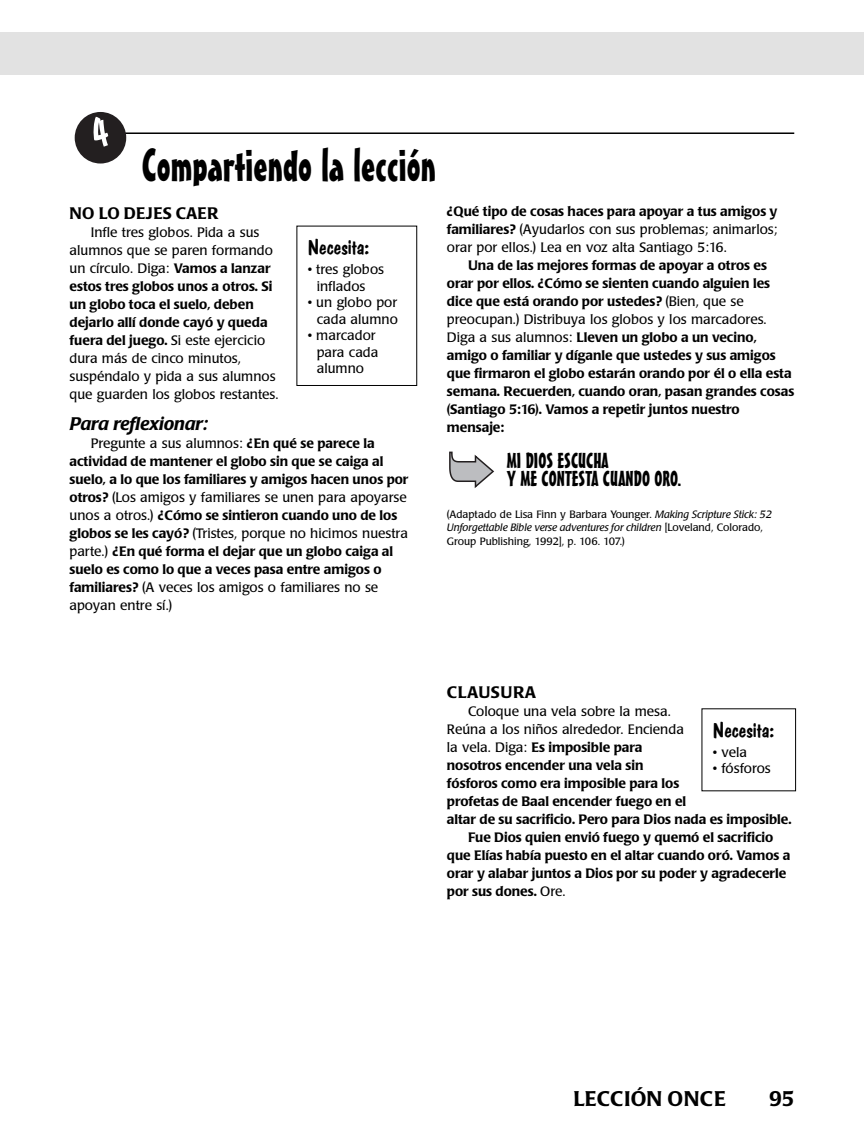
<style>
.page{position:relative;width:864px;height:1148px;background:#fff}
.page>*{position:absolute;margin:0;border:0;box-sizing:border-box;transform-origin:0 0}
.t1{font:45px "Mister Earl BT";color:#000}
.t2{font:21px/18px "Mister Earl BT";color:#000}
.t3{font:21px "Dom Casual D";color:#000;scale:1.05 1}
.t4{font:500 21px "Poppl Laudatio";letter-spacing:.01em;color:#000}
.t5{font:italic 500 18px "Poppl Laudatio";color:#000}
.t6{font:500 16.5px "Poppl Laudatio";color:#000}
.t7{font:500 16.5px "Poppl Laudatio";letter-spacing:.02em;color:#000}
.t8{font:500 13.5px/18px "Poppl Laudatio";color:#000}
.t9{font:13.5px/18px "Poppl Laudatio";color:#000}
.t10{font:10.5px/13.5px "Poppl Laudatio";color:#000}
.s1{font-weight:500}
.s2{font-weight:400}
.s3{font-style:italic}
</style>
<div class="page">
<hr style="left:124px;top:132px;width:670px;height:2px;background:#000">
<div style="left:0;top:32px;width:864px;height:42px;background:#e2e2e2"></div>
<svg style="left:449px;top:451px;width:45px;height:37px"></svg>
<svg style="left:75px;top:112px;width:51px;height:51px"></svg>
<h1 class="t1" style="left:142px;top:148px;width:296px">Compartiendo la lección</h1>
<p class="t6" style="left:70px;top:207px;width:150px">NO LO DEJES CAER</p>
<p class="t9" style="left:70px;top:225px;width:211px;text-indent:21px">Infle tres globos. Pida a sus alumnos que se paren formando un círculo. Diga: <span class="s1">Vamos a lanzar estos tres globos unos a otros. Si un globo toca el suelo, deben dejarlo allí donde cayó y queda fuera del juego.</span> Si este ejercicio dura más de cinco minutos, suspéndalo y pida a sus alumnos que guarden los globos restantes.</p>
<h3 class="t5" style="left:70px;top:417px;width:140px">Para reflexionar:</h3>
<p class="t8" style="left:70px;top:436px;width:341px;text-indent:21px"><span class="s2">Pregunte a sus alumnos:</span> ¿En qué se parece la actividad de mantener el globo sin que se caiga al suelo, a lo que los familiares y amigos hacen unos por otros? <span class="s2">(Los amigos y familiares se unen para apoyarse unos a otros.)</span> ¿Cómo se sintieron cuando uno de los globos se les cayó? <span class="s2">(Tristes, porque no hicimos nuestra parte.)</span> ¿En qué forma el dejar que un globo caiga al suelo es como lo que a veces pasa entre amigos o familiares? <span class="s2">(A veces los amigos o familiares no se apoyan entre sí.)</span></p>
<h2 class="t3" style="left:308px;top:235px;width:60px">Necesita:</h2>
<p class="t9" style="left:317px;top:262px;width:69px;line-height:16.5px;text-indent:-9px">• tres globos inflados</p>
<p class="t9" style="left:308px;top:295px;width:92px;line-height:16.5px;text-align:right">• un globo por cada alumno</p>
<p class="t9" style="left:317px;top:328px;width:63px;line-height:16.5px;text-indent:-9px">• marcador para cada alumno</p>
<p class="t9" style="left:447px;top:203px;width:332px;text-align:justify"><span class="s1">¿Qué tipo de cosas haces para apoyar a tus amigos y familiares?</span> (Ayudarlos con sus problemas; animarlos; orar por ellos.) Lea en voz alta Santiago 5:16.</p>
<p class="t8" style="left:447px;top:257px;width:349px;text-indent:21px">Una de las mejores formas de apoyar a otros es orar por ellos. ¿Cómo se sienten cuando alguien les dice que está orando por ustedes? <span class="s2">(Bien, que se preocupan.) Distribuya los globos y los marcadores.<br>Diga a sus alumnos:</span> Lleven un globo a un vecino, amigo o familiar y díganle que ustedes y sus amigos que firmaron el globo estarán orando por él o ella esta semana. Recuerden, cuando oran, pasan grandes cosas (Santiago 5:16). Vamos a repetir juntos nuestro mensaje:</p>
<h2 class="t2" style="left:507px;top:452px;width:176px">MI DIOS ESCUCHA<br>Y ME CONTESTA CUANDO ORO.</h2>
<p class="t10" style="left:447px;top:508px;width:326px">(Adaptado de Lisa Finn y Barbara Younger. <span class="s3">Making Scripture Stick: 52<br>Unforgettable Bible verse adventures for children</span> [Loveland, Colorado,<br>Group Publishing, 1992], p. 106. 107.)</p>
<p class="t7" style="left:447px;top:686px;width:91px">CLAUSURA</p>
<p class="t9" style="left:468px;top:704px;width:204px">Coloque una vela sobre la mesa.</p>
<p class="t9" style="left:447px;top:722px;width:239px">Reúna a los niños alrededor. Encienda</p>
<p class="t8" style="left:447px;top:740px;width:197px"><span class="s2">la vela. Diga:</span> Es imposible para</p>
<p class="t8" style="left:447px;top:758px;width:198px">nosotros encender una vela sin</p>
<p class="t8" style="left:447px;top:776px;width:234px">fósforos como era imposible para los</p>
<p class="t8" style="left:447px;top:794px;width:241px">profetas de Baal encender fuego en el</p>
<p class="t8" style="left:447px;top:812px;width:346px">altar de su sacrificio. Pero para Dios nada es imposible.</p>
<p class="t8" style="left:468px;top:830px;width:307px">Fue Dios quien envió fuego y quemó el sacrificio</p>
<p class="t8" style="left:447px;top:848px;width:345px">que Elías había puesto en el altar cuando oró. Vamos a</p>
<p class="t8" style="left:447px;top:866px;width:341px">orar y alabar juntos a Dios por su poder y agradecerle</p>
<p class="t8" style="left:447px;top:884px;width:120px">por sus dones. <span class="s2">Ore.</span></p>
<h2 class="t3" style="left:713px;top:717px;width:60px">Necesita:</h2>
<p class="t9" style="left:713px;top:744px;width:36px">• vela</p>
<p class="t9" style="left:713px;top:761px;width:60px">• fósforos</p>
<h2 class="t4" style="left:573px;top:1090px;width:154px">LECCIÓN ONCE</h2>
<h2 class="t4" style="left:769px;top:1090px;width:27px">95</h2>
</div>
